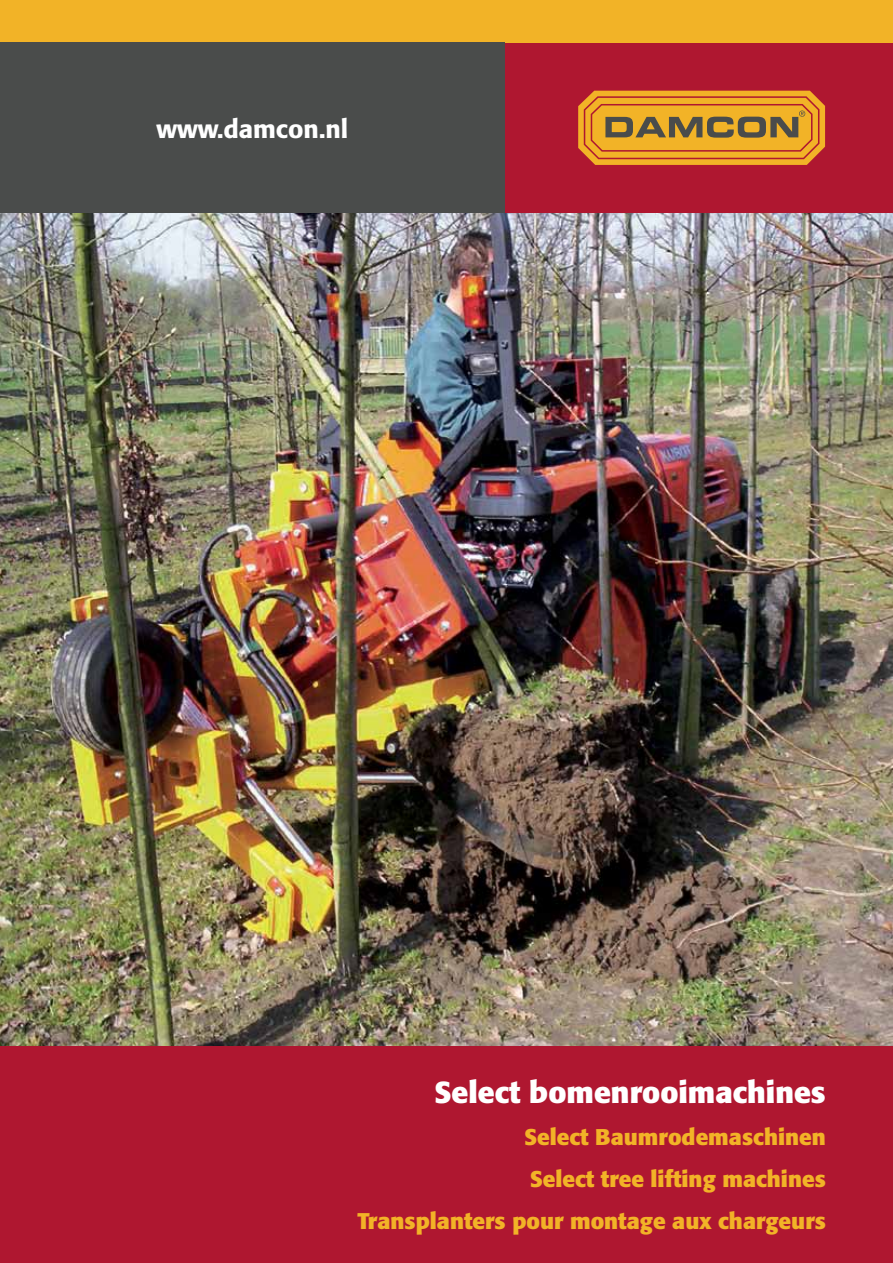
<style>
.page{position:relative;width:893px;height:1263px;background:#fff}
.page>*{position:absolute;margin:0;border:0;box-sizing:border-box;transform-origin:0 0}
.t1{font:700 30px "Formata";color:#fff}
.t2{font:500 25.5px "Formata";color:#fff}
.t3{font:700 22.5px/42px "Formata";color:#f2b327;text-align:right}
</style>
<div class="page">
<div style="left:504px;top:43px;width:389px;height:197px;background:#af1730"></div>
<img style="left:0;top:213px;width:893px;height:834px">
<div style="left:0;top:0;width:893px;height:43px;background:#f2b327"></div>
<svg style="left:578px;top:91px;width:247px;height:74px;background:#d4932c"></svg>
<div style="left:0;top:43px;width:505px;height:170px;background:#4a4c4b"></div>
<div style="left:0;top:1047px;width:893px;height:216px;background:#af1730"></div>
<p class="t2" style="left:156px;top:113px;width:193px">www.damcon.nl</p>
<h1 class="t1" style="left:434px;top:1073px;width:393px">Select bomenrooimachines</h1>
<p class="t3" style="left:358px;top:1116px;width:470px">Select Baumrodemaschinen<br>Select tree lifting machines<br>Transplanters pour montage aux chargeurs</p>
</div>
